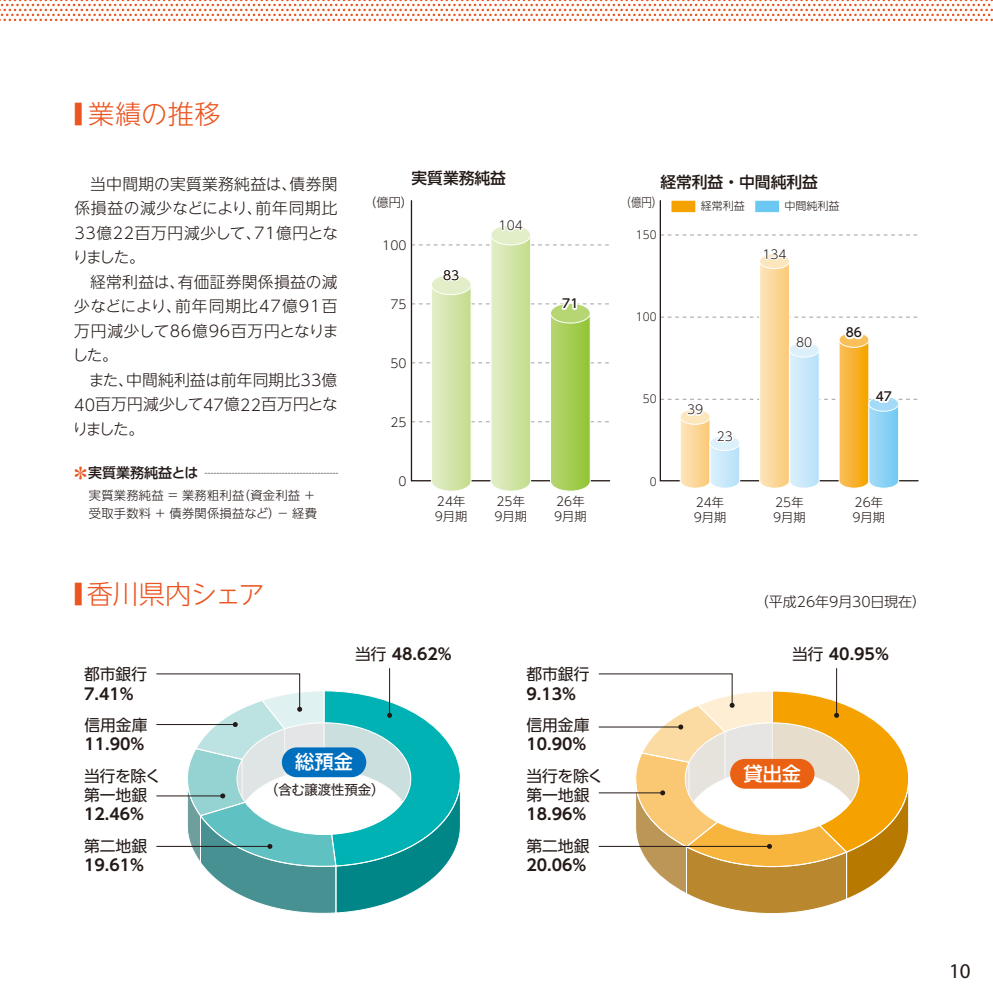
<style>
.page{position:relative;width:993px;height:993px;background:#fff}
.page>*{position:absolute;margin:0;border:0;box-sizing:border-box;transform-origin:0 0}
.t1{font:300 26.25px "UD Shin Go Pro";letter-spacing:.01em;color:#ea5521;scale:.3 1}
.t2{font:21px "Myriad Pro";color:#231916}
.t3{font:500 19.25px "UD Shin Go Pro";color:#fff}
.t4{font:300 15.75px/24.5px "UD Shin Go Pro";letter-spacing:.02em;color:#231916;text-align:justify}
.t5{font:700 15.75px "UD Shin Go Pro De";color:#231916}
.t6{font:15.75px/19.2px "UD Shin Go Pro";color:#231916}
.t7{font:500 15.75px "UD Shin Go Pro";color:#231916}
.t8{font:15.75px "Ntoday Std Light KS";letter-spacing:-.16em;color:#231916}
.t9{font:300 14px "UD Shin Go Pro";color:#231916}
.t10{font:14px "Hiragino UD Sans Std W4";letter-spacing:-.05em;color:#231916}
.t11{font:500 14px "UD Shin Go Pro";color:#231916}
.t12{font:300 12.25px/14.7px "UD Shin Go Pro";color:#231916}
.t13{font:300 12.25px/18.4px "UD Shin Go Pro";letter-spacing:.02em;color:#231916}
.t14{font:500 12.25px "UD Shin Go Pro";color:#231916}
.t15{font:300 12.25px "UD Shin Go Pro";color:#231916;scale:.85 1}
.t16{font:300 11.03px "UD Shin Go Pro";color:#231916;scale:.94 1}
.t17{font:300 11.03px "UD Shin Go Pro";color:#231916}
.s1{font-family:"Ntoday Std Light KS";font-weight:400}
.s2{font-family:"UD Shin Go NT Pro"}
.s3{font-family:"UD Shin Go Pro";font-weight:300}
.s4{font-size:21px;color:#ea5521}
.s5{font-family:"UD Shin Go Pro";font-weight:400}
</style>
<div class="page">
<svg style="left:0;top:0;width:992px;height:21px"></svg>
<svg style="left:204px;top:473px;width:133px;height:1px"></svg>
<svg style="left:156px;top:672px;width:305px;height:241px"></svg>
<hr style="left:389px;top:668px;width:1px;height:47px;background:#231916">
<svg style="left:598px;top:672px;width:311px;height:242px"></svg>
<hr style="left:835px;top:668px;width:1px;height:47px;background:#231916">
<svg style="left:410px;top:200px;width:201px;height:282px"></svg>
<svg style="left:411px;top:216px;width:199px;height:275px"></svg>
<svg style="left:659px;top:200px;width:260px;height:282px"></svg>
<svg style="left:660px;top:245px;width:258px;height:244px"></svg>
<h1 class="t1" style="left:74px;top:92px;width:489px">■ 業績<span class="s1">の</span>推移</h1>
<p class="t4" style="left:74px;top:171px;width:265px;text-indent:16px">当中間期<span class="s1">の</span>実質業務純益<span class="s1">は</span>、債券関係損益<span class="s1">の</span>減少<span class="s1">などにより</span>、前年同期比<span class="s2">33</span>億<span class="s2">22</span>百万円減少<span class="s1">して</span>、<span class="s2">71</span>億円<span class="s1">とな</span></p>
<p class="t8" style="left:73px;top:246px;width:73px">りました<span class="s3">。</span></p>
<p class="t4" style="left:74px;top:269px;width:265px;text-indent:16px">経常利益<span class="s1">は</span>、有価証券関係損益<span class="s1">の</span>減少<span class="s1">などにより</span>、前年同期比<span class="s2">47</span>億<span class="s2">91</span>百万円減少<span class="s1">して</span><span class="s2">86</span>億<span class="s2">96</span>百万円<span class="s1">となりま</span></p>
<p class="t8" style="left:72px;top:344px;width:47px">した<span class="s3">。</span></p>
<p class="t4" style="left:74px;top:367px;width:265px;text-align:right"><span class="s1">また</span>、中間純利益<span class="s1">は</span>前年同期比<span class="s2">33</span>億<br><span class="s2">40</span>百万円減少<span class="s1">して</span><span class="s2">47</span>億<span class="s2">22</span>百万円<span class="s1">とな</span></p>
<p class="t8" style="left:73px;top:417px;width:73px">りました<span class="s3">。</span></p>
<p class="t11" style="left:70px;top:461px;width:130px"><span class="s4">＊</span>実質業務純益とは</p>
<p class="t13" style="left:89px;top:485px;width:229px">実質業務純益 ＝ 業務粗利益（資金利益 ＋受取手数料 ＋ 債券関係損益など）－ 経費</p>
<p class="t7" style="left:411px;top:165px;width:96px">実質業務純益</p>
<p class="t12" style="left:364px;top:194px;width:50px">（億円）</p>
<p class="t12" style="left:382px;top:237px;width:26px">100</p>
<p class="t12" style="left:390px;top:296px;width:18px">75</p>
<p class="t12" style="left:390px;top:355px;width:18px">50</p>
<p class="t12" style="left:390px;top:414px;width:18px">25</p>
<p class="t12" style="left:398px;top:473px;width:10px">0</p>
<p class="t12" style="left:443px;top:267px;width:18px">83</p>
<p class="t12" style="left:498px;top:217px;width:26px">104</p>
<p class="t14" style="left:562px;top:293px;width:18px">71</p>
<p class="t12" style="left:435px;top:493px;width:34px">24年<br>9月期</p>
<p class="t12" style="left:494px;top:493px;width:34px">25年<br>9月期</p>
<p class="t12" style="left:554px;top:493px;width:34px">26年<br>9月期</p>
<h1 class="t1" style="left:74px;top:572px;width:635px">■ 香川県内<span class="s1">シェア</span></h1>
<p class="t5" style="left:355px;top:641px;width:98px"><span class="s5">当行</span> 48.62%</p>
<p class="t6" style="left:84px;top:664px;width:64px">都市銀行</p>
<p class="t5" style="left:84px;top:680px;width:51px">7.41%</p>
<p class="t6" style="left:84px;top:714px;width:64px">信用金庫</p>
<p class="t5" style="left:84px;top:731px;width:61px">11.90%</p>
<p class="t6" style="left:84px;top:765px;width:78px">当行を除く第一地銀</p>
<p class="t5" style="left:84px;top:801px;width:61px">12.46%</p>
<p class="t3" style="left:295px;top:746px;width:59px">総預金</p>
<p class="t10" style="left:265px;top:778px;width:121px">（含む譲渡性預金）</p>
<p class="t6" style="left:526px;top:664px;width:64px">都市銀行</p>
<p class="t5" style="left:526px;top:680px;width:51px">9.13%</p>
<p class="t6" style="left:526px;top:714px;width:64px">信用金庫</p>
<p class="t5" style="left:526px;top:731px;width:61px">10.90%</p>
<p class="t6" style="left:526px;top:765px;width:78px">当行を除く第一地銀</p>
<p class="t5" style="left:526px;top:801px;width:61px">18.96%</p>
<p class="t6" style="left:84px;top:835px;width:64px">第二地銀</p>
<p class="t5" style="left:84px;top:852px;width:61px">19.61%</p>
<p class="t6" style="left:526px;top:835px;width:64px">第二地銀</p>
<p class="t5" style="left:526px;top:852px;width:61px">20.06%</p>
<p class="t7" style="left:660px;top:169px;width:159px">経常利益・中間純利益</p>
<p class="t15" style="left:620px;top:192px;width:51px">（億円）</p>
<p class="t17" style="left:700px;top:197px;width:46px">経常利益</p>
<p class="t17" style="left:784px;top:197px;width:57px">中間純利益</p>
<p class="t16" style="left:635px;top:226px;width:23px">150</p>
<p class="t16" style="left:635px;top:308px;width:23px">100</p>
<p class="t16" style="left:642px;top:390px;width:16px">50</p>
<p class="t16" style="left:649px;top:472px;width:9px">0</p>
<p class="t12" style="left:686px;top:402px;width:18px">39</p>
<p class="t12" style="left:716px;top:428px;width:18px">23</p>
<p class="t12" style="left:762px;top:246px;width:26px">134</p>
<p class="t12" style="left:796px;top:334px;width:18px">80</p>
<p class="t14" style="left:845px;top:322px;width:18px">86</p>
<p class="t14" style="left:875px;top:386px;width:18px">47</p>
<p class="t12" style="left:693px;top:494px;width:34px">24年<br>9月期</p>
<p class="t12" style="left:772px;top:494px;width:34px">25年<br>9月期</p>
<p class="t12" style="left:852px;top:494px;width:34px">26年<br>9月期</p>
<p class="t9" style="left:754px;top:590px;width:173px">（平成26年9月30日現在）</p>
<p class="t5" style="left:791px;top:641px;width:98px"><span class="s5">当行</span> 40.95%</p>
<p class="t3" style="left:743px;top:757px;width:59px">貸出金</p>
<h2 class="t2" style="left:948px;top:957px;width:23px">10</h2>
</div>
